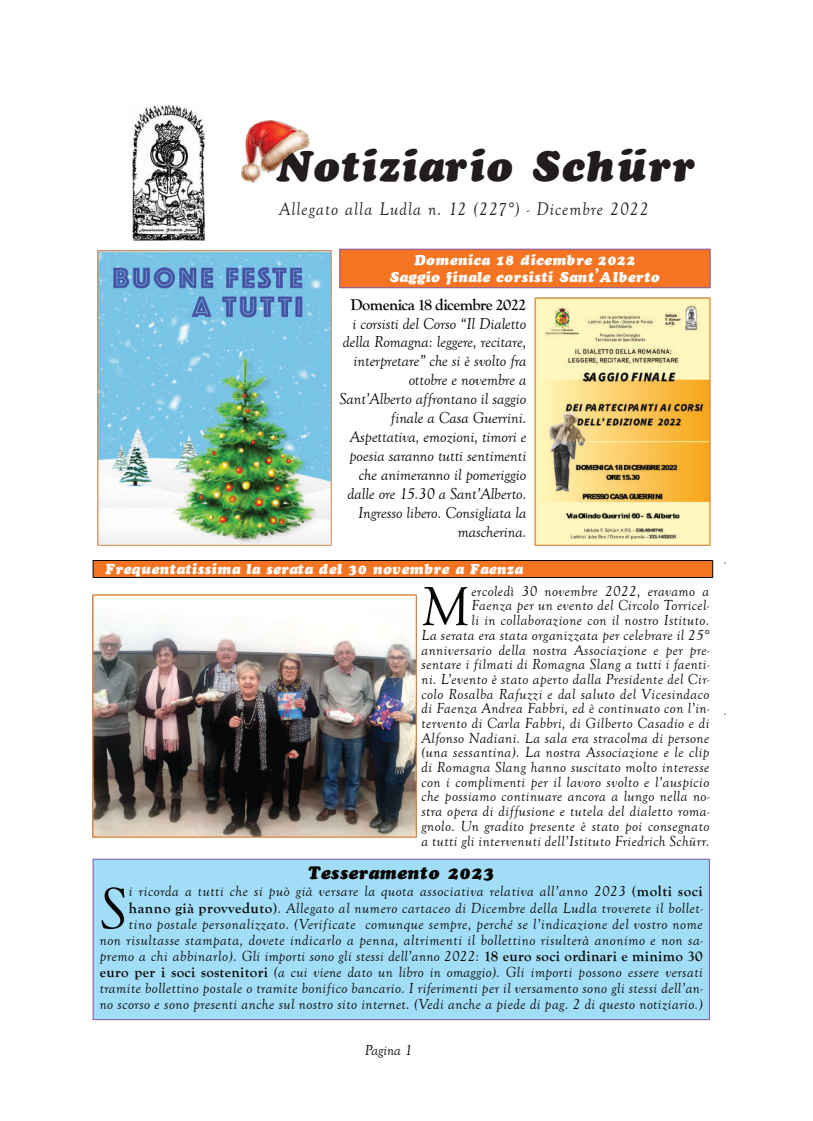
<style>
.page{position:relative;width:813px;height:1121px;background:#fff}
.page>*{position:absolute;margin:0;border:0;box-sizing:border-box;transform-origin:0 0}
.t1{font:60.75px "not included";color:#080704}
.t2{font:57px "not included";color:#080704}
.t3{font:45px "Cookie Ludla";letter-spacing:.03em;color:#221d1c}
.t4{font:18.75px "not included";letter-spacing:.06em;color:#221d1c;scale:.94 1}
.t5{font:18.75px "Cookie Ludla";letter-spacing:.035em;color:#080704}
.t6{font:16.25px/18.9px "not included";color:#080704;text-align:right}
.t7{font:700 16.25px "Goudy Old Style T";letter-spacing:-.035em;color:#080704}
.t8{font:15px/14.8px "not included";letter-spacing:.03em;color:#080704;text-align:right}
.t9{font:15px/17.5px "Cookie Ludla";letter-spacing:.03em;color:#fff;text-align:center}
.s1{font-family:"Goudy Old Style T";font-weight:700;font-size:20px}
.s2{font-family:"Goudy Old Style T";font-weight:700}
</style>
<div class="page">
<img style="left:132px;top:105px;width:72px;height:136px">
<div style="left:339px;top:249px;width:371px;height:39px;background:#f47421;border:1px solid #7f53a2"></div>
<div style="left:93px;top:560px;width:619px;height:18px;background:#f47421;border:1px solid #080704"></div>
<div style="left:93px;top:858px;width:616px;height:162px;background:#a1ddf7;border:1px solid #7f53a2"></div>
<img style="left:92px;top:594px;width:324px;height:244px">
<img style="left:534px;top:298px;width:176px;height:247px">
<img style="left:241px;top:121px;width:70px;height:62px">
<img style="left:97px;top:250px;width:234px;height:295px">
<h3 class="t3" style="left:276px;top:139px;width:419px">Notiziario Schürr</h3>
<p class="t4" style="left:279px;top:198px;width:394px">Allegato alla Ludla n. 12 (227°) - Dicembre 2022</p>
<p class="t9" style="left:389px;top:251px;width:271px">Domenica 18 dicembre 2022<br>Saggio finale corsisti Sant<span class="s1">’</span>Alberto</p>
<p class="t7" style="left:350px;top:295px;width:177px">Domenica 18 dicembre 2022</p>
<p class="t6" style="left:339px;top:314px;width:188px">i corsisti del Corso “Il Dialetto della Romagna: leggere, recitare, interpretare” che si è svolto fra ottobre e novembre a<br>Sant’Alberto affrontano il saggio finale a Casa Guerrini.<br>Aspettativa, emozioni, timori e poesia saranno tutti sentimenti che animeranno il pomeriggio dalle ore 15.30 a Sant’Alberto.<br>Ingresso libero. Consigliata la mascherina.</p>
<p class="t9" style="left:105px;top:559px;width:420px">Frequentatissima la serata del 30 novembre a Faenza</p>
<p class="t8" style="left:421px;top:583px;width:289px">ercoledì 30 novembre 2022, eravamo a<br>Faenza per un evento del Circolo Torricel-<br>li in collaborazione con il nostro Istituto.<br>La serata era stata organizzata per celebrare il 25° anniversario della nostra Associazione e per pre&shy;sentare i filmati di Romagna Slang a tutti i faenti&shy;ni. L’evento è stato aperto dalla Presidente del Cir&shy;colo Rosalba Rafuzzi e dal saluto del Vicesindaco di Faenza Andrea Fabbri, ed è continuato con l’in&shy;tervento di Carla Fabbri, di Gilberto Casadio e di Alfonso Nadiani. La sala era stracolma di persone (una sessantina). La nostra Associazione e le clip di Romagna Slang hanno suscitato molto interesse con i complimenti per il lavoro svolto e l’auspicio che possiamo continuare ancora a lungo nella no&shy;stra opera di diffusione e tutela del dialetto roma&shy;gnolo. Un gradito presente è stato poi consegnato a tutti gli intervenuti dell’Istituto Friedrich Schürr.</p>
<h2 class="t2" style="left:421px;top:574px;width:50px">M</h2>
<p class="t5" style="left:308px;top:861px;width:187px">Tesseramento 2023</p>
<p class="t8" style="left:100px;top:883px;width:604px;line-height:16px">i ricorda a tutti che si può già versare la quota associativa relativa all’anno 2023 <span class="s2">(molti soci hanno già provveduto)</span>. Allegato al numero cartaceo di Dicembre della Ludla troverete il bollet-<br>tino postale personalizzato. (Verificate comunque sempre, perché se l’indicazione del vostro nome<br>non risultasse stampata, dovete indicarlo a penna, altrimenti il bollettino risulterà anonimo e non sa&shy;premo a chi abbinarlo). Gli importi sono gli stessi dell’anno 2022: <span class="s2">18 euro soci ordinari e minimo 30 euro per i soci sostenitori</span> (a cui viene dato un libro in omaggio). Gli importi possono essere versati tramite bollettino postale o tramite bonifico bancario. I riferimenti per il versamento sono gli stessi dell’an&shy;no scorso e sono presenti anche sul nostro sito internet. (Vedi anche a piede di pag. 2 di questo notiziario.)</p>
<h1 class="t1" style="left:100px;top:874px;width:28px">S</h1>
<p class="t8" style="left:364px;top:1042px;width:49px">Pagina 1</p>
</div>
